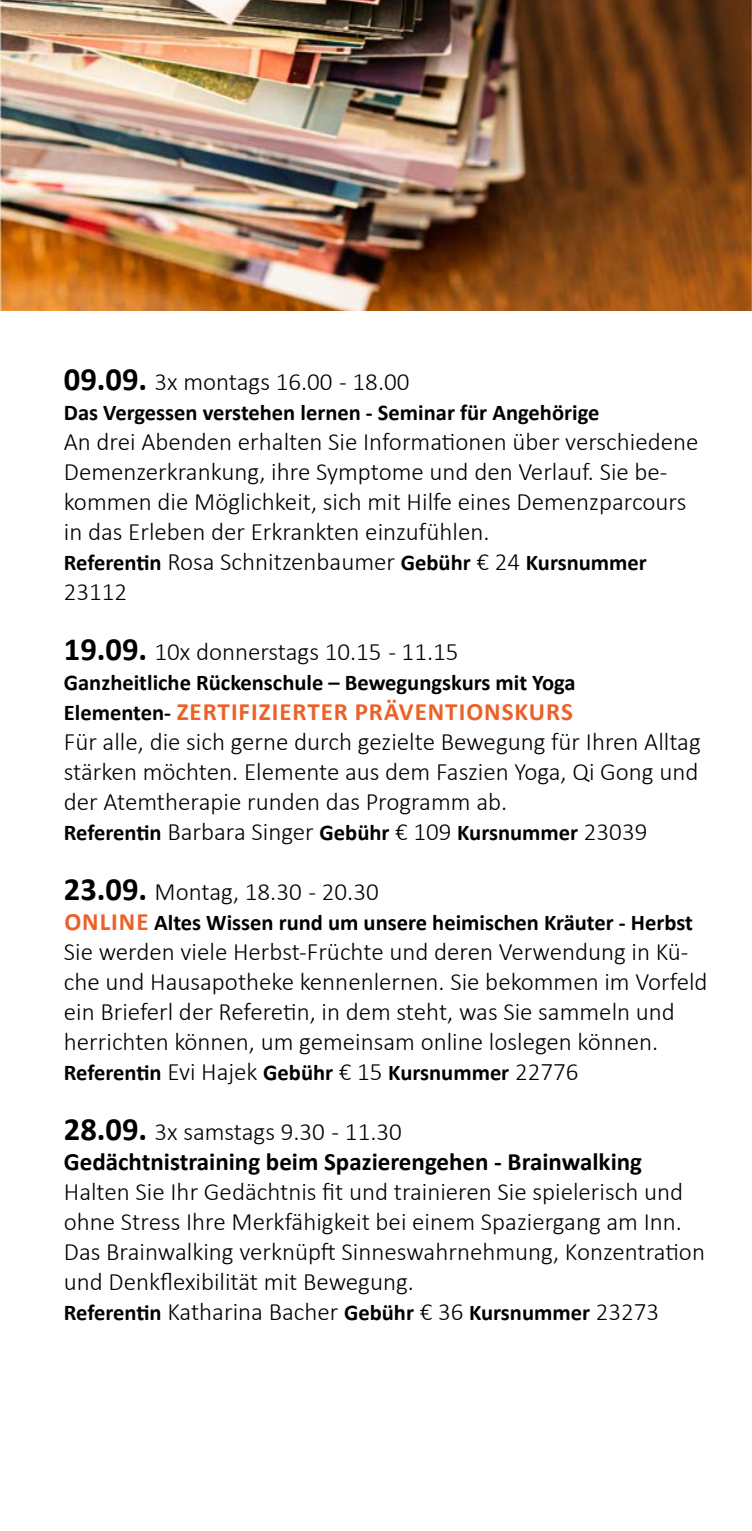
<style>
.page{position:relative;width:752px;height:1531px;background:#fff}
.page>*{position:absolute;margin:0;border:0;box-sizing:border-box;transform-origin:0 0}
.t1{font:300 25px/30px "Calibri";color:#000}
.t2{font:700 25px "Calibri";color:#000}
.t3{font:700 25px "Calibri";letter-spacing:.04em;color:#eb6128}
.t4{font:700 22.5px "Calibri";color:#000}
.s1{font-weight:700;font-size:32.5px}
.s2{font-weight:300;font-size:25px}
.s3{font-size:22.5px;color:#000}
.s4{font-size:25px;color:#eb6128}
</style>
<div class="page">
<img style="left:0;top:0;width:751px;height:310px">
<p class="t1" style="left:64px;top:366px;width:347px"><span class="s1">09.09.</span> 3x montags 16.00 - 18.00</p>
<p class="t4" style="left:64px;top:397px;width:537px">Das Vergessen verstehen lernen - Seminar für Angehörige</p>
<p class="t1" style="left:64px;top:426px;width:635px">An drei Abenden erhalten Sie Informationen über verschiedene Demenzerkrankung, ihre Symptome und den Verlauf. Sie be&shy;kommen die Möglichkeit, sich mit Hilfe eines Demenzparcours in das Erleben der Erkrankten einzufühlen.</p>
<p class="t4" style="left:64px;top:547px;width:584px">Referentin <span class="s2">Rosa Schnitzenbaumer</span> Gebühr <span class="s2">€ 24</span> Kursnummer</p>
<p class="t1" style="left:64px;top:576px;width:65px">23112</p>
<p class="t1" style="left:64px;top:636px;width:396px"><span class="s1">19.09.</span> 10x donnerstags 10.15 - 11.15</p>
<p class="t4" style="left:64px;top:667px;width:513px">Ganzheitliche Rückenschule – Bewegungskurs mit Yoga</p>
<p class="t3" style="left:64px;top:694px;width:510px"><span class="s3">Elementen-</span> ZERTIFIZIERTER PRÄVENTIONSKURS</p>
<p class="t1" style="left:64px;top:726px;width:638px;text-align:justify">Für alle, die sich gerne durch gezielte Bewegung für Ihren Alltag stärken möchten. Elemente aus dem Faszien Yoga, Qi Gong und der Atemtherapie runden das Programm ab.</p>
<p class="t4" style="left:64px;top:817px;width:584px">Referentin <span class="s2">Barbara Singer</span> Gebühr <span class="s2">€ 109</span> Kursnummer <span class="s2">23039</span></p>
<p class="t1" style="left:64px;top:876px;width:316px"><span class="s1">23.09.</span> Montag, 18.30 - 20.30</p>
<p class="t4" style="left:64px;top:907px;width:629px"><span class="s4">ONLINE</span> Altes Wissen rund um unsere heimischen Kräuter - Herbst</p>
<p class="t1" style="left:64px;top:936px;width:645px">Sie werden viele Herbst-Früchte und deren Verwendung in Kü&shy;che und Hausapotheke kennenlernen. Sie bekommen im Vorfeld ein Brieferl der Referetin, in dem steht, was Sie sammeln und herrichten können, um gemeinsam online loslegen können.</p>
<p class="t4" style="left:64px;top:1057px;width:516px">Referentin <span class="s2">Evi Hajek</span> Gebühr <span class="s2">€ 15</span> Kursnummer <span class="s2">22776</span></p>
<p class="t1" style="left:64px;top:1116px;width:339px"><span class="s1">28.09.</span> 3x samstags 9.30 - 11.30</p>
<p class="t2" style="left:64px;top:1144px;width:579px">Gedächtnistraining beim Spazierengehen - Brainwalking</p>
<p class="t1" style="left:64px;top:1176px;width:642px">Halten Sie Ihr Gedächtnis fit und trainieren Sie spielerisch und ohne Stress Ihre Merkfähigkeit bei einem Spaziergang am Inn.<br>Das Brainwalking verknüpft Sinneswahrnehmung, Konzentration und Denkflexibilität mit Bewegung.</p>
<p class="t4" style="left:64px;top:1297px;width:596px">Referentin <span class="s2">Katharina Bacher</span> Gebühr <span class="s2">€ 36</span> Kursnummer <span class="s2">23273</span></p>
</div>
